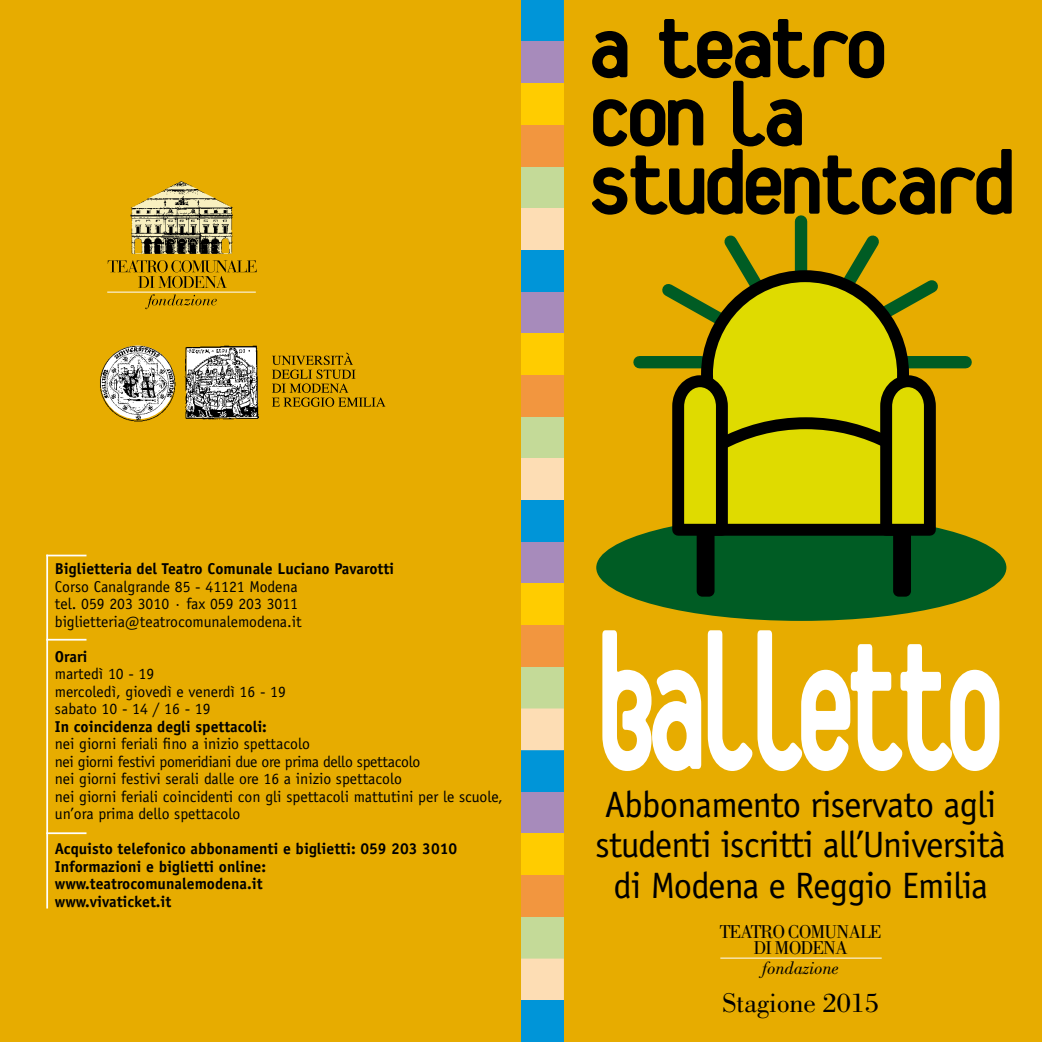
<style>
.page{position:relative;width:1042px;height:1042px;background:#e7ac00}
.page>*{position:absolute;margin:0;border:0;box-sizing:border-box;transform-origin:0 0}
.t1{font:800 210px "Platelet";letter-spacing:-.1em;color:#fff;scale:.65 1}
.t2{font:800 98px "Platelet";letter-spacing:-.07em;color:#000}
.t3{font:36.75px/40.2px "Officina Sans";letter-spacing:-.02em;color:#000;text-align:center}
.t4{font:28px "Bodoni";color:#000}
.t5{font:19.25px/16.6px "Bodoni";letter-spacing:-.05em;color:#000;text-align:center}
.t6{font:italic 18.38px "Bodoni";color:#000}
.t7{font:15.75px/17.5px "Officina Sans";color:#000}
.t8{font:700 15.75px/17.5px "Officina Sans";color:#000}
</style>
<div class="page">
<div style="left:521px;top:500px;width:43px;height:42px;background:#0095d8"></div>
<div style="left:521px;top:542px;width:43px;height:41px;background:#a78bbb"></div>
<div style="left:521px;top:583px;width:43px;height:42px;background:#fc0"></div>
<div style="left:521px;top:625px;width:43px;height:42px;background:#f2963f"></div>
<div style="left:521px;top:667px;width:43px;height:41px;background:#c4da98"></div>
<div style="left:521px;top:250px;width:43px;height:42px;background:#0095d8"></div>
<div style="left:521px;top:292px;width:43px;height:41px;background:#a78bbb"></div>
<div style="left:521px;top:333px;width:43px;height:42px;background:#fc0"></div>
<div style="left:521px;top:375px;width:43px;height:42px;background:#f2963f"></div>
<div style="left:521px;top:417px;width:43px;height:41px;background:#c4da98"></div>
<div style="left:521px;top:458px;width:43px;height:42px;background:#fdddb4"></div>
<div style="left:521px;top:0;width:43px;height:42px;background:#0095d8"></div>
<div style="left:521px;top:42px;width:43px;height:41px;background:#a78bbb"></div>
<div style="left:521px;top:83px;width:43px;height:42px;background:#fc0"></div>
<div style="left:521px;top:125px;width:43px;height:42px;background:#f2963f"></div>
<div style="left:521px;top:167px;width:43px;height:41px;background:#c4da98"></div>
<div style="left:521px;top:208px;width:43px;height:42px;background:#fdddb4"></div>
<div style="left:521px;top:750px;width:43px;height:42px;background:#0095d8"></div>
<div style="left:521px;top:792px;width:43px;height:41px;background:#a78bbb"></div>
<div style="left:521px;top:833px;width:43px;height:42px;background:#fc0"></div>
<div style="left:521px;top:875px;width:43px;height:42px;background:#f2963f"></div>
<div style="left:521px;top:917px;width:43px;height:41px;background:#c4da98"></div>
<div style="left:521px;top:958px;width:43px;height:42px;background:#fdddb4"></div>
<div style="left:521px;top:708px;width:43px;height:42px;background:#fdddb4"></div>
<div style="left:521px;top:1000px;width:43px;height:42px;background:#0095d8"></div>
<svg style="left:145px;top:294px;width:72px;height:15px"></svg>
<svg style="left:108px;top:260px;width:149px;height:28px"></svg>
<hr style="left:107px;top:292px;width:149px;height:1px;background:#fff">
<img style="left:130px;top:181px;width:103px;height:73px">
<img style="left:100px;top:345px;width:76px;height:77px">
<img style="left:184px;top:345px;width:75px;height:75px">
<svg style="left:272px;top:353px;width:113px;height:54px"></svg>
<div style="left:596px;top:514px;width:410px;height:107px;background:#005c24;border-radius:50%"></div>
<svg style="left:633px;top:215px;width:339px;height:154px"></svg>
<div style="left:697px;top:525px;width:17px;height:71px;background:#000;border-radius:6px"></div>
<div style="left:893px;top:525px;width:18px;height:71px;background:#000;border-radius:6px"></div>
<svg style="left:695px;top:264px;width:220px;height:12px"></svg>
<svg style="left:666px;top:276px;width:276px;height:266px"></svg>
<hr style="left:720px;top:958px;width:162px;height:1px;background:#fff">
<hr style="left:46px;top:555px;width:40px;height:1px;background:#fff">
<hr style="left:46px;top:639px;width:40px;height:1px;background:#fff">
<hr style="left:46px;top:832px;width:40px;height:2px;background:#fff">
<hr style="left:46px;top:555px;width:2px;height:353px;background:#fff">
<h2 class="t2" style="left:587px;top:9px;width:303px">a teatro</h2>
<h2 class="t2" style="left:587px;top:78px;width:221px">con la</h2>
<h2 class="t2" style="left:587px;top:146px;width:431px">studentcard</h2>
<p class="t8" style="left:55px;top:560px;width:341px">Biglietteria del Teatro Comunale Luciano Pavarotti</p>
<p class="t7" style="left:55px;top:577px;width:248px">Corso Canalgrande 85 - 41121 Modena tel. 059 203 3010 · fax 059 203 3011 biglietteria@teatrocomunalemodena.it</p>
<p class="t8" style="left:55px;top:647px;width:34px">Orari</p>
<p class="t7" style="left:55px;top:665px;width:233px">martedì 10 - 19<br>mercoledì, giovedì e venerdì 16 - 19 sabato 10 - 14 / 16 - 19</p>
<p class="t8" style="left:55px;top:717px;width:214px">In coincidenza degli spettacoli:</p>
<p class="t7" style="left:55px;top:735px;width:449px">nei giorni feriali fino a inizio spettacolo<br>nei giorni festivi pomeridiani due ore prima dello spettacolo<br>nei giorni festivi serali dalle ore 16 a inizio spettacolo<br>nei giorni feriali coincidenti con gli spettacoli mattutini per le scuole, un’ora prima dello spettacolo</p>
<p class="t8" style="left:55px;top:840px;width:404px">Acquisto telefonico abbonamenti e biglietti: 059 203 3010<br>Informazioni e biglietti online: www.teatrocomunalemodena.it<br>www.vivaticket.it</p>
<h1 class="t1" style="left:595px;top:623px;width:634px">balletto</h1>
<h3 class="t3" style="left:595px;top:784px;width:412px">Abbonamento riservato agli studenti iscritti all’Università di Modena e Reggio Emilia</h3>
<p class="t5" style="left:720px;top:923px;width:163px">TEATRO COMUNALE<br>DI MODENA</p>
<p class="t6" style="left:762px;top:957px;width:78px">fondazione</p>
<h3 class="t4" style="left:722px;top:986px;width:158px">Stagione 2015</h3>
</div>
